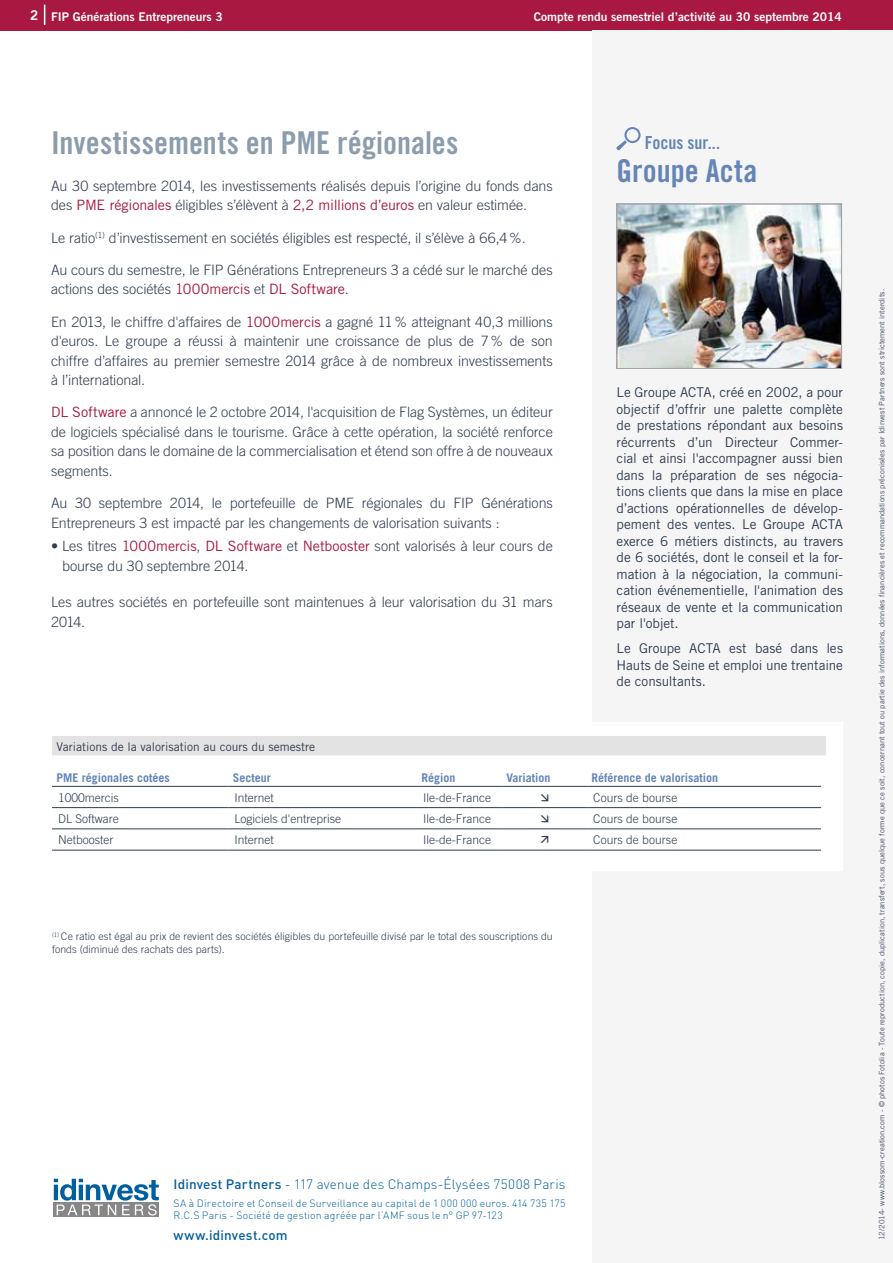
<style>
.page{position:relative;width:893px;height:1263px;background:#fff}
.page>*{position:absolute;margin:0;border:0;box-sizing:border-box;transform-origin:0 0}
.t1{font:31.5px "Trade Gothic LT Bold Cond Twenty";letter-spacing:.005em;color:#8b9dad}
.t2{font:31.5px "Trade Gothic LT Bold Cond Twenty";letter-spacing:.005em;color:#6585b7}
.t3{font:18px "Trade Gothic LT Bold Cond Twenty";color:#6585b7}
.t4{font:300 14.25px/19.5px "Trade Gothic LT";letter-spacing:-.005em;color:#2f3d50}
.t5{font:13.5px/16.5px "Trade Gothic LT";letter-spacing:-.005em;color:#2f3d50;text-align:justify}
.t6{font:300 13.5px "DIN";letter-spacing:.015em;color:#005f9f}
.t7{font:500 13.5px "DIN";letter-spacing:.01em;color:#005f9f}
.t8{font:300 12px "Trade Gothic LT";color:#2f3d50}
.t9{font:12px "Trade Gothic LT Bold Two";color:#fff}
.t10{font:700 12px "Trade Gothic LT";color:#6585b7}
.t11{font:12px "Trade Gothic LT";color:#2f3d50}
.t12{font:300 10.5px/12.6px "Trade Gothic LT";letter-spacing:.01em;color:#2f3d50}
.t13{font:300 10.5px/12.6px "DIN";letter-spacing:.01em;color:#005f9f}
.t14{font:7.5px "Trade Gothic LT";letter-spacing:.01em;color:#3c4d68}
.s1{font-size:13.5px}
.s2{font-weight:400;color:#a91841}
.s3{font-weight:500}
</style>
<div class="page">
<div style="left:0;top:0;width:893px;height:31px;background:#a91841"></div>
<svg style="left:44px;top:5px;width:1px;height:20px"></svg>
<div style="left:592px;top:31px;width:301px;height:1232px;background:#f5f5f6"></div>
<div style="left:52px;top:722px;width:791px;height:148px;background:#fff"></div>
<div style="left:52px;top:736px;width:774px;height:19px;background:#e3e3e4"></div>
<hr style="left:52px;top:786px;width:177px;height:1px;background:#2f3d50">
<hr style="left:229px;top:786px;width:188px;height:1px;background:#2f3d50">
<hr style="left:417px;top:786px;width:85px;height:1px;background:#2f3d50">
<hr style="left:502px;top:786px;width:85px;height:1px;background:#2f3d50">
<hr style="left:587px;top:786px;width:234px;height:1px;background:#2f3d50">
<hr style="left:52px;top:807px;width:177px;height:1px;background:#2f3d50">
<hr style="left:229px;top:807px;width:188px;height:1px;background:#2f3d50">
<hr style="left:417px;top:807px;width:85px;height:1px;background:#2f3d50">
<hr style="left:502px;top:807px;width:85px;height:1px;background:#2f3d50">
<hr style="left:587px;top:807px;width:234px;height:1px;background:#2f3d50">
<hr style="left:52px;top:828px;width:177px;height:1px;background:#2f3d50">
<hr style="left:229px;top:828px;width:188px;height:1px;background:#2f3d50">
<hr style="left:417px;top:828px;width:85px;height:1px;background:#2f3d50">
<hr style="left:502px;top:828px;width:85px;height:1px;background:#2f3d50">
<hr style="left:587px;top:828px;width:234px;height:1px;background:#2f3d50">
<hr style="left:52px;top:850px;width:177px;height:1px;background:#2f3d50">
<hr style="left:229px;top:850px;width:188px;height:1px;background:#2f3d50">
<hr style="left:417px;top:850px;width:85px;height:1px;background:#2f3d50">
<hr style="left:502px;top:850px;width:85px;height:1px;background:#2f3d50">
<hr style="left:587px;top:850px;width:234px;height:1px;background:#2f3d50">
<svg style="left:54px;top:1215px;width:105px;height:2px"></svg>
<svg style="left:54px;top:1179px;width:105px;height:36px"></svg>
<svg style="left:616px;top:127px;width:24px;height:24px"></svg>
<img style="left:619px;top:206px;width:221px;height:160px">
<div style="left:616px;top:204px;width:226px;height:165px;border:1px solid #a5a4a8"></div>
<p class="t9" style="left:30px;top:9px;width:194px"><span class="s1">2</span> FIP Générations Entrepreneurs 3</p>
<p class="t9" style="left:534px;top:9px;width:310px">Compte rendu semestriel d’activité au 30 septembre 2014</p>
<h1 class="t1" style="left:51px;top:124px;width:409px">Investissements en PME régionales</h1>
<p class="t4" style="left:51px;top:176px;width:503px">Au 30 septembre 2014, les investissements réalisés depuis l’origine du fonds dans des <span class="s2">PME régionales</span> éligibles s’élèvent à <span class="s2">2,2 millions d’euros</span> en valeur estimée.</p>
<p class="t4" style="left:51px;top:228px;width:476px">Le ratio<sup>(1)</sup> d’investissement en sociétés éligibles est respecté, il s’élève à 66,4%.</p>
<p class="t4" style="left:51px;top:260px;width:503px">Au cours du semestre, le FIP Générations Entrepreneurs 3 a cédé sur le marché des actions des sociétés <span class="s2">1000mercis</span> et <span class="s2">DL Software</span>.</p>
<p class="t4" style="left:51px;top:312px;width:503px;text-align:justify">En 2013, le chiffre d'affaires de <span class="s2">1000mercis</span> a gagné 11% atteignant 40,3 millions d'euros. Le groupe a réussi à maintenir une croissance de plus de 7% de son chiffre d’affaires au premier semestre 2014 grâce à de nombreux investissements à l’international.</p>
<p class="t4" style="left:51px;top:402px;width:503px;text-align:justify"><span class="s2">DL Software</span> a annoncé le 2 octobre 2014, l'acquisition de Flag Systèmes, un éditeur de logiciels spécialisé dans le tourisme. Grâce à cette opération, la société renforce sa position dans le domaine de la commercialisation et étend son offre à de nouveaux segments.</p>
<p class="t4" style="left:51px;top:493px;width:503px">Au 30 septembre 2014, le portefeuille de PME régionales du FIP Générations<br>Entrepreneurs 3 est impacté par les changements de valorisation suivants :</p>
<p class="t4" style="left:62px;top:536px;width:492px;text-indent:-11px">• Les titres <span class="s2">1000mercis</span>, <span class="s2">DL Software</span> et <span class="s2">Netbooster</span> sont valorisés à leur cours de bourse du 30 septembre 2014.</p>
<p class="t4" style="left:51px;top:592px;width:503px">Les autres sociétés en portefeuille sont maintenues à leur valorisation du 31 mars<br>2014.</p>
<p class="t3" style="left:645px;top:132px;width:77px">Focus sur...</p>
<h1 class="t2" style="left:617px;top:152px;width:143px">Groupe Acta</h1>
<p class="t5" style="left:617px;top:384px;width:228px">Le Groupe ACTA, créé en 2002, a pour objectif d’offrir une palette complète de prestations répondant aux besoins récurrents d’un Directeur Commer&shy;cial et ainsi l'accompagner aussi bien dans la préparation de ses négocia&shy;tions clients que dans la mise en place d’actions opérationnelles de dévelop&shy;pement des ventes. Le Groupe ACTA exerce 6 métiers distincts, au travers de 6 sociétés, dont le conseil et la for&shy;mation à la négociation, la communi&shy;cation événementielle, l'animation des réseaux de vente et la communication par l'objet.</p>
<p class="t5" style="left:617px;top:640px;width:228px">Le Groupe ACTA est basé dans les Hauts de Seine et emploi une trentaine de consultants.</p>
<p class="t11" style="left:56px;top:739px;width:260px">Variations de la valorisation au cours du semestre</p>
<p class="t10" style="left:56px;top:770px;width:115px">PME régionales cotées</p>
<p class="t10" style="left:233px;top:770px;width:40px">Secteur</p>
<p class="t10" style="left:421px;top:770px;width:36px">Région</p>
<p class="t10" style="left:506px;top:770px;width:46px">Variation</p>
<p class="t10" style="left:591px;top:770px;width:128px">Référence de valorisation</p>
<p class="t8" style="left:58px;top:790px;width:62px">1000mercis</p>
<p class="t8" style="left:235px;top:790px;width:41px">Internet</p>
<p class="t8" style="left:423px;top:790px;width:70px">Ile-de-France</p>
<p class="t8" style="left:593px;top:790px;width:86px">Cours de bourse</p>
<p class="t8" style="left:58px;top:811px;width:62px">DL Software</p>
<p class="t8" style="left:235px;top:811px;width:108px">Logiciels d'entreprise</p>
<p class="t8" style="left:423px;top:811px;width:70px">Ile-de-France</p>
<p class="t8" style="left:593px;top:811px;width:86px">Cours de bourse</p>
<p class="t8" style="left:58px;top:833px;width:57px">Netbooster</p>
<p class="t8" style="left:235px;top:833px;width:41px">Internet</p>
<p class="t8" style="left:423px;top:833px;width:70px">Ile-de-France</p>
<p class="t8" style="left:593px;top:833px;width:86px">Cours de bourse</p>
<p class="t12" style="left:52px;top:930px;width:502px"><sup>(1)</sup> Ce ratio est égal au prix de revient des sociétés éligibles du portefeuille divisé par le total des souscriptions du fonds (diminué des rachats des parts).</p>
<p class="t6" style="left:174px;top:1176px;width:393px"><span class="s3">Idinvest Partners</span> - 117 avenue des Champs-Élysées 75008 Paris</p>
<p class="t13" style="left:174px;top:1196px;width:393px">SA à Directoire et Conseil de Surveillance au capital de 1 000 000 euros. 414 735 175<br>R.C.S Paris - Société de gestion agréée par l’AMF sous le n° GP 97-123</p>
<p class="t7" style="left:174px;top:1226px;width:115px">www.idinvest.com</p>
<p class="t14" style="left:877px;top:1240px;width:953px;rotate:-90deg">12/2014- www.blossom-creation.com - © photos Fotolia - Toute reproduction, copie, duplication, transfert, sous quelque forme que ce soit, concernant tout ou partie des informations, données financières et recommandations préconisées par Idinvest Partners sont strictement interdits.</p>
</div>
